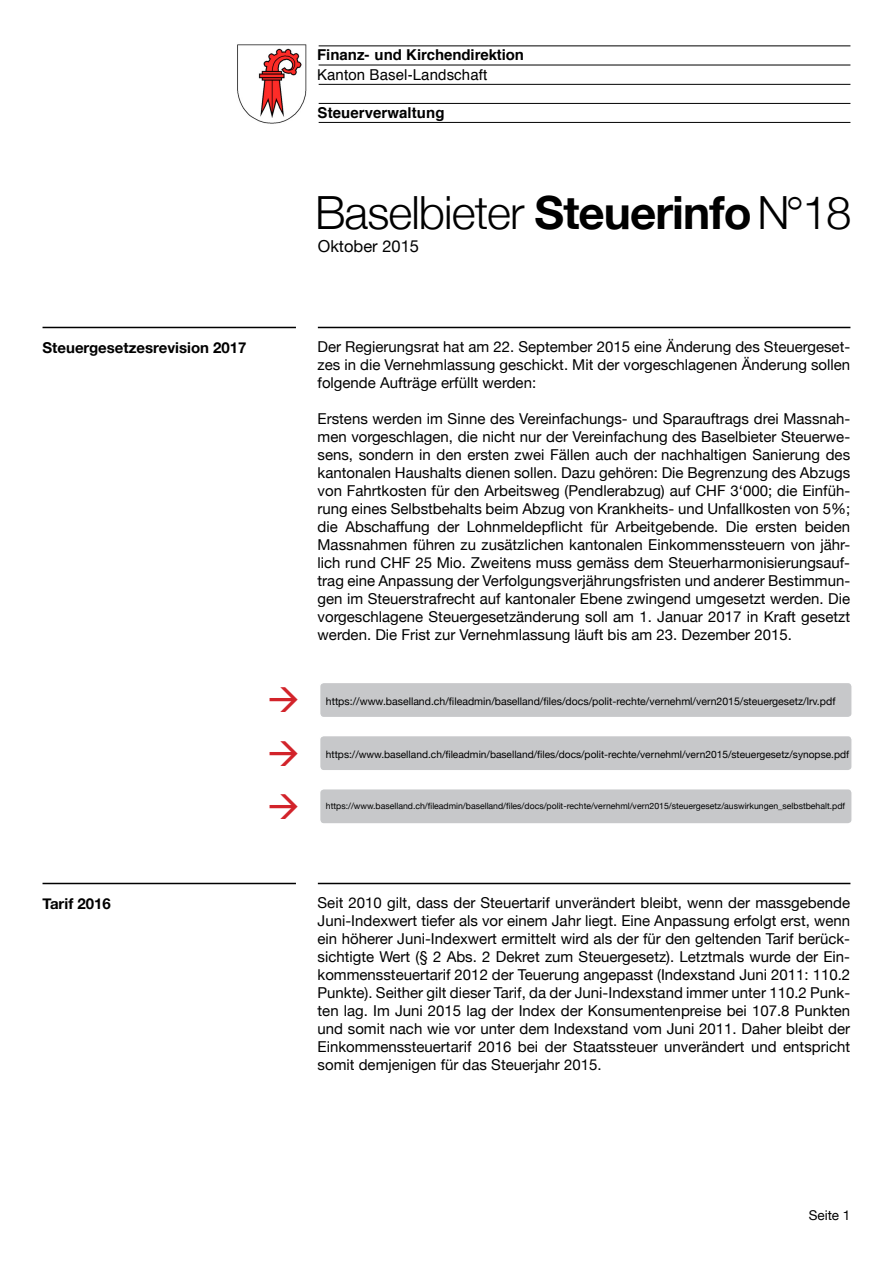
<style>
.page{position:relative;width:893px;height:1263px;background:#fff}
.page>*{position:absolute;margin:0;border:0;box-sizing:border-box;transform-origin:0 0}
.t1{font:300 45.75px "Helvetica Neue";letter-spacing:-.02em;color:#000}
.t2{font:16.5px "Helvetica Neue";color:#000}
.t3{font:15px/18px "Helvetica Neue";color:#000;text-align:justify}
.t4{font:700 15px "Helvetica";color:#000}
.t5{font:700 15px "Helvetica Neue";color:#000}
.t6{font:15px "Helvetica";letter-spacing:.01em;color:#000}
.t7{font:13.5px "Helvetica Neue";color:#000}
.t8{font:10.5px "Helvetica Neue";color:#000}
.t9{font:10.2px "Helvetica Neue";color:#000}
.t10{font:8.7px "Helvetica Neue";color:#000}
.s1{font-weight:700}
.s2{color:#d2232a}
</style>
<div class="page">
<hr style="left:43px;top:327px;width:253px;height:1px;background:#000">
<hr style="left:318px;top:327px;width:532px;height:1px;background:#000">
<img style="left:237px;top:44px;width:70px;height:80px">
<hr style="left:319px;top:122px;width:531px;height:1px;background:#000">
<hr style="left:319px;top:103px;width:531px;height:1px;background:#000">
<hr style="left:319px;top:84px;width:531px;height:1px;background:#000">
<hr style="left:319px;top:65px;width:531px;height:1px;background:#000">
<hr style="left:319px;top:46px;width:531px;height:1px;background:#000">
<div style="left:320px;top:682px;width:532px;height:36px;background:#c7c8ca;border-radius:4px"></div>
<div style="left:319px;top:682px;width:534px;height:36px;border:2px solid #fff;border-radius:4px"></div>
<hr style="left:43px;top:883px;width:253px;height:1px;background:#000">
<hr style="left:318px;top:883px;width:532px;height:1px;background:#000">
<div style="left:320px;top:735px;width:532px;height:36px;background:#c7c8ca;border-radius:4px"></div>
<div style="left:319px;top:735px;width:534px;height:36px;border:2px solid #fff;border-radius:4px"></div>
<div style="left:320px;top:789px;width:532px;height:35px;background:#c7c8ca;border-radius:4px"></div>
<div style="left:319px;top:788px;width:534px;height:37px;border:2px solid #fff;border-radius:4px"></div>
<p class="t4" style="left:317px;top:43px;width:209px">Finanz- und Kirchendirektion</p>
<p class="t6" style="left:317px;top:63px;width:172px">Kanton Basel-Landschaft</p>
<p class="t4" style="left:318px;top:101px;width:128px">Steuerverwaltung</p>
<h1 class="t1" style="left:315px;top:176px;width:538px">Baselbieter <span class="s1">Steuerinfo</span>N°18</h1>
<p class="t2" style="left:318px;top:234px;width:103px">Oktober 2015</p>
<p class="t5" style="left:43px;top:336px;width:206px">Steuergesetzesrevision 2017</p>
<p class="t3" style="left:318px;top:339px;width:534px">Der Regierungsrat hat am 22. September 2015 eine Änderung des Steuergeset&shy;zes in die Vernehmlassung geschickt. Mit der vorgeschlagenen Änderung sollen folgende Aufträge erfüllt werden:</p>
<p class="t3" style="left:318px;top:411px;width:534px">Erstens werden im Sinne des Vereinfachungs- und Sparauftrags drei Massnah&shy;men vorgeschlagen, die nicht nur der Vereinfachung des Baselbieter Steuerwe&shy;sens, sondern in den ersten zwei Fällen auch der nachhaltigen Sanierung des kantonalen Haushalts dienen sollen. Dazu gehören: Die Begrenzung des Abzugs von Fahrtkosten für den Arbeitsweg (Pendlerabzug) auf CHF 3‘000; die Einfüh&shy;rung eines Selbstbehalts beim Abzug von Krankheits- und Unfallkosten von 5%; die Abschaffung der Lohnmeldepflicht für Arbeitgebende. Die ersten beiden Massnahmen führen zu zusätzlichen kantonalen Einkommenssteuern von jähr&shy;lich rund CHF 25 Mio. Zweitens muss gemäss dem Steuerharmonisierungsauf&shy;trag eine Anpassung der Verfolgungsverjährungsfristen und anderer Bestimmun&shy;gen im Steuerstrafrecht auf kantonaler Ebene zwingend umgesetzt werden. Die vorgeschlagene Steuergesetzänderung soll am 1. Januar 2017 in Kraft gesetzt werden. Die Frist zur Vernehmlassung läuft bis am 23. Dezember 2015.</p>
<p class="t8" style="left:267px;top:693px;width:570px"><span class="s2">→</span> https://www.baselland.ch/fileadmin/baselland/files/docs/polit-rechte/vernehml/vern2015/steuergesetz/lrv.pdf</p>
<p class="t9" style="left:267px;top:747px;width:584px"><span class="s2">→</span> https://www.baselland.ch/fileadmin/baselland/files/docs/polit-rechte/vernehml/vern2015/steuergesetz/synopse.pdf</p>
<p class="t10" style="left:267px;top:800px;width:580px"><span class="s2">→</span> https://www.baselland.ch/fileadmin/baselland/files/docs/polit-rechte/vernehml/vern2015/steuergesetz/auswirkungen_selbstbehalt.pdf</p>
<p class="t5" style="left:43px;top:892px;width:70px">Tarif 2016</p>
<p class="t3" style="left:318px;top:895px;width:534px">Seit 2010 gilt, dass der Steuertarif unverändert bleibt, wenn der massgebende Juni-Indexwert tiefer als vor einem Jahr liegt. Eine Anpassung erfolgt erst, wenn ein höherer Juni-Indexwert ermittelt wird als der für den geltenden Tarif berück&shy;sichtigte Wert (§ 2 Abs. 2 Dekret zum Steuergesetz). Letztmals wurde der Ein&shy;kommenssteuertarif 2012 der Teuerung angepasst (Indexstand Juni 2011: 110.2<br>Punkte). Seither gilt dieser Tarif, da der Juni-Indexstand immer unter 110.2 Punk&shy;ten lag. Im Juni 2015 lag der Index der Konsumentenpreise bei 107.8 Punkten und somit nach wie vor unter dem Indexstand vom Juni 2011. Daher bleibt der Einkommenssteuertarif 2016 bei der Staatssteuer unverändert und entspricht somit demjenigen für das Steuerjahr 2015.</p>
<p class="t7" style="left:809px;top:1205px;width:43px">Seite 1</p>
</div>
